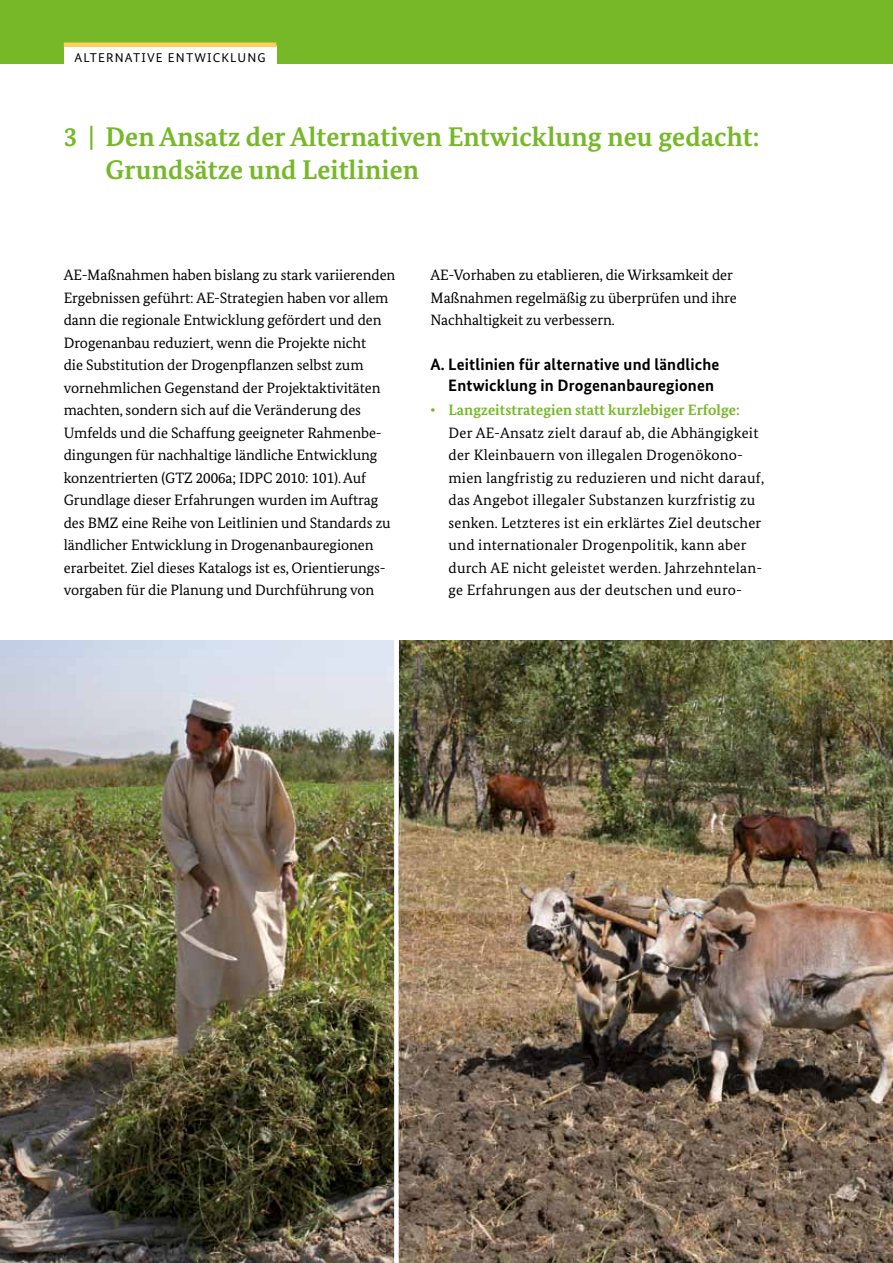
<style>
.page{position:relative;width:893px;height:1263px;background:#fff}
.page>*{position:absolute;margin:0;border:0;box-sizing:border-box;transform-origin:0 0}
.t1{font:700 27px/33px "Bundes Serif";letter-spacing:.005em;color:#76b828}
.t2{font:700 16.5px/21px "Bundes Sans";letter-spacing:.01em;color:#000}
.t3{font:15px/22.5px "Bundes Serif";letter-spacing:-.005em;color:#000}
.t4{font:15px/22.5px "Bundes Serif";letter-spacing:.015em;color:#000}
.t5{font:700 15px "Bundes Serif";letter-spacing:.005em;color:#76b828}
.t6{font:12.75px "Bundes Sans";letter-spacing:.09em;color:#000}
</style>
<div class="page">
<div style="left:0;top:0;width:893px;height:63px;background:#76b828"></div>
<img style="left:399px;top:641px;width:494px;height:622px">
<div style="left:64px;top:46px;width:212px;height:23px;background:#fff"></div>
<hr style="left:64px;top:43px;width:212px;height:4px;background:#fece60">
<img style="left:0;top:641px;width:394px;height:622px">
<p class="t6" style="left:74px;top:50px;width:191px">ALTERNATIVE ENTWICKLUNG</p>
<h1 class="t1" style="left:106px;top:120px;width:655px;text-indent:-42px">3 | Den Ansatz der Alternativen Entwicklung neu gedacht:<br>Grundsätze und Leitlinien</h1>
<p class="t3" style="left:64px;top:264px;width:333px">AE-Maßnahmen haben bislang zu stark variierenden Ergebnissen geführt: AE-Strategien haben vor allem dann die regionale Entwicklung gefördert und den Drogenanbau reduziert, wenn die Projekte nicht<br>die Substitution der Drogenpflanzen selbst zum vornehmlichen Gegenstand der Projektaktivitäten machten, sondern sich auf die Veränderung des Umfelds und die Schaffung geeigneter Rahmenbe&shy;dingungen für nachhaltige ländliche Entwicklung konzentrierten (GTZ 2006a; IDPC 2010: 101). Auf Grundlage dieser Erfahrungen wurden im Auftrag des BMZ eine Reihe von Leitlinien und Standards zu ländlicher Entwicklung in Drogenanbauregionen erarbeitet. Ziel dieses Katalogs ist es, Orientierungs&shy;vorgaben für die Planung und Durchführung von</p>
<p class="t3" style="left:431px;top:264px;width:308px">AE-Vorhaben zu etablieren, die Wirksamkeit der<br>Maßnahmen regelmäßig zu überprüfen und ihre<br>Nachhaltigkeit zu verbessern.</p>
<p class="t2" style="left:448px;top:354px;width:273px;text-indent:-18px">A. Leitlinien für alternative und ländliche<br>Entwicklung in Drogenanbauregionen</p>
<p class="t5" style="left:431px;top:401px;width:311px">• Langzeitstrategien statt kurzlebiger Erfolge:</p>
<p class="t4" style="left:449px;top:421px;width:317px">Der AE-Ansatz zielt darauf ab, die Abhängigkeit der Kleinbauern von illegalen Drogenökono&shy;mien langfristig zu reduzieren und nicht darauf, das Angebot illegaler Substanzen kurzfristig zu senken. Letzteres ist ein erklärtes Ziel deutscher und internationaler Drogenpolitik, kann aber durch AE nicht geleistet werden. Jahrzehntelan&shy;ge Erfahrungen aus der deutschen und euro-</p>
</div>
